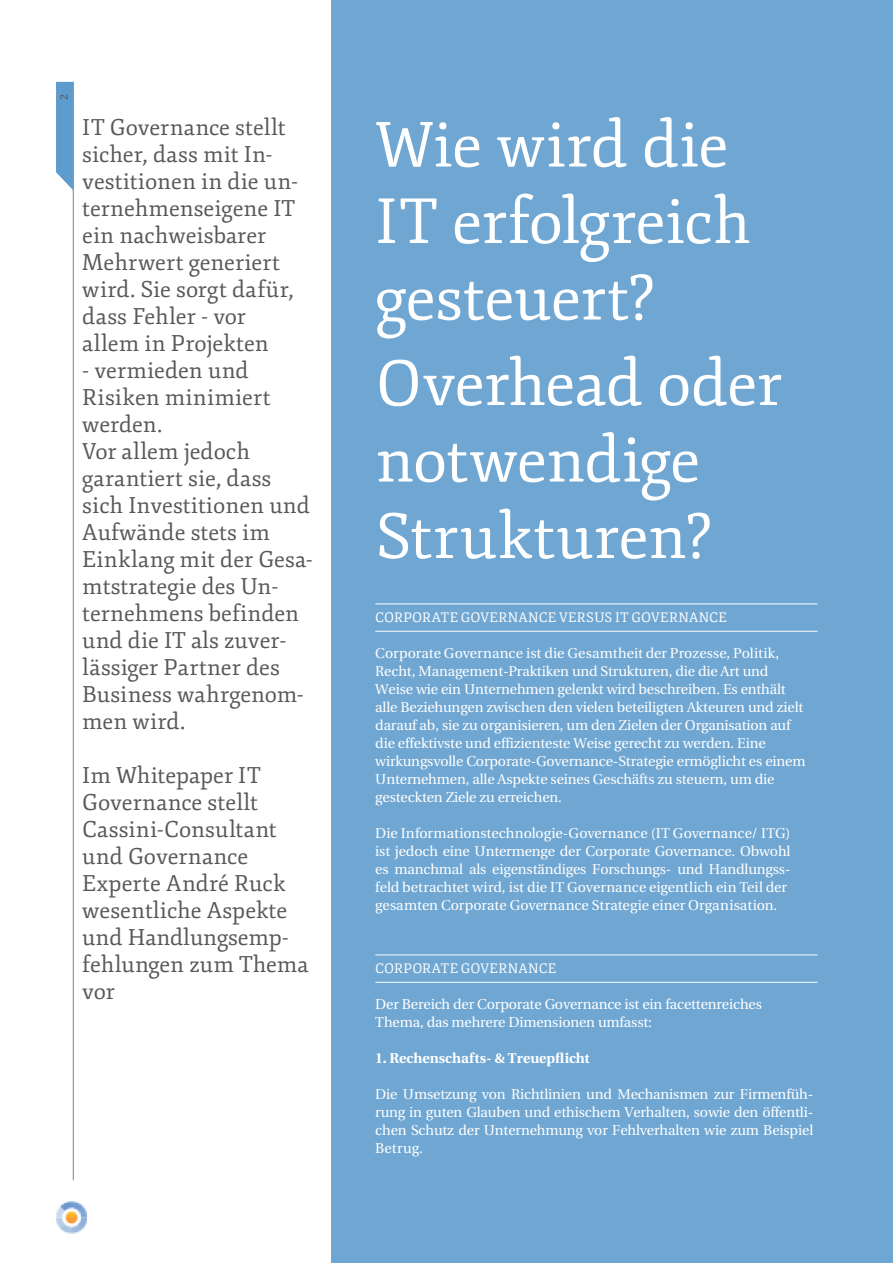
<style>
.page{position:relative;width:893px;height:1263px;background:#fff}
.page>*{position:absolute;margin:0;border:0;box-sizing:border-box;transform-origin:0 0}
.Largest_Text{font:63px/76.5px "Fjord One";letter-spacing:-.01em;color:#fff}
.Sub_Heading{font:22.5px/27px "Fjord One";color:#57585a}
.BodyCopy{font:14.25px/18px "Heuristica";letter-spacing:-.01em;color:#fff}
.BodyCopy-2{font:700 14.25px "Heuristica";letter-spacing:-.005em;color:#fff}
.Body_Sub_white{font:13.5px "Fjord One";letter-spacing:.02em;color:#fff}
.t1{font:11.25px "Heuristica";color:#57585a}
</style>
<div class="page">
<hr style="left:73px;top:82px;width:1px;height:1098px;background:#808285">
<img style="left:56px;top:1201px;width:32px;height:33px">
<div style="left:331px;top:0;width:562px;height:1263px;background:#6fa6d2"></div>
<hr style="left:375px;top:603px;width:442px;height:1px;background:#fff">
<hr style="left:375px;top:631px;width:442px;height:1px;background:#fff">
<hr style="left:375px;top:954px;width:442px;height:1px;background:#fff">
<hr style="left:375px;top:982px;width:442px;height:1px;background:#fff">
<svg style="left:56px;top:82px;width:17px;height:108px;background:#6ca4d2"></svg>
<p class="t1" style="left:55px;top:100px;width:7px;rotate:-90deg">2</p>
<p class="Sub_Heading" style="left:82px;top:114px;width:218px">IT Governance stellt sicher, dass mit In&shy;vestitionen in die un&shy;ternehmenseigene IT ein nachweisbarer<br>Mehrwert generiert wird. Sie sorgt dafür, dass Fehler - vor allem in Projekten</p>
<p class="Sub_Heading" style="left:82px;top:357px;width:232px">- vermieden und<br>Risiken minimiert werden.<br>Vor allem jedoch garantiert sie, dass sich Investitionen und<br>Aufwände stets im<br>Einklang mit der Gesa&shy;mtstrategie des Un&shy;ternehmens befinden und die IT als zuver&shy;lässiger Partner des<br>Business wahrgenom&shy;men wird.</p>
<p class="Sub_Heading" style="left:82px;top:762px;width:228px">Im Whitepaper IT<br>Governance stellt<br>Cassini-Consultant und Governance<br>Experte André Ruck wesentliche Aspekte und Handlungsemp&shy;fehlungen zum Thema vor</p>
<p class="Largest_Text" style="left:375px;top:108px;width:377px">Wie wird die<br>IT erfolgreich gesteuert?</p>
<p class="Largest_Text" style="left:375px;top:346px;width:408px">Overhead oder notwendige<br>Strukturen?</p>
<p class="Body_Sub_white" style="left:375px;top:609px;width:353px">CORPORATE GOVERNANCE VERSUS IT GOVERNANCE</p>
<p class="BodyCopy" style="left:375px;top:645px;width:432px">Corporate Governance ist die Gesamtheit der Prozesse, Politik, Recht, Management-Praktiken und Strukturen, die die Art und Weise wie ein Unternehmen gelenkt wird beschreiben. Es enthält alle Beziehungen zwischen den vielen beteiligten Akteuren und zielt darauf ab, sie zu organisieren, um den Zielen der Organisation auf die effektivste und effizienteste Weise gerecht zu werden. Eine wirkungsvolle Corporate-Governance-Strategie ermöglicht es einem Unternehmen, alle Aspekte seines Geschäfts zu steuern, um die gesteckten Ziele zu erreichen.</p>
<p class="BodyCopy" style="left:375px;top:825px;width:417px">Die Informationstechnologie-Governance (IT Governance/ ITG) ist jedoch eine Untermenge der Corporate Governance. Obwohl es manchmal als eigenständiges Forschungs- und Handlungss&shy;feld betrachtet wird, ist die IT Governance eigentlich ein Teil der gesamten Corporate Governance Strategie einer Organisation.</p>
<p class="Body_Sub_white" style="left:375px;top:960px;width:182px">CORPORATE GOVERNANCE</p>
<p class="BodyCopy" style="left:375px;top:996px;width:388px">Der Bereich der Corporate Governance ist ein facettenreiches<br>Thema, das mehrere Dimensionen umfasst:</p>
<p class="BodyCopy-2" style="left:375px;top:1047px;width:216px">1. Rechenschafts- &amp; Treuepflicht</p>
<p class="BodyCopy" style="left:375px;top:1086px;width:439px;text-align:justify">Die Umsetzung von Richtlinien und Mechanismen zur Firmenfüh&shy;rung in guten Glauben und ethischem Verhalten, sowie den öffentli&shy;chen Schutz der Unternehmung vor Fehlverhalten wie zum Beispiel Betrug.</p>
</div>
